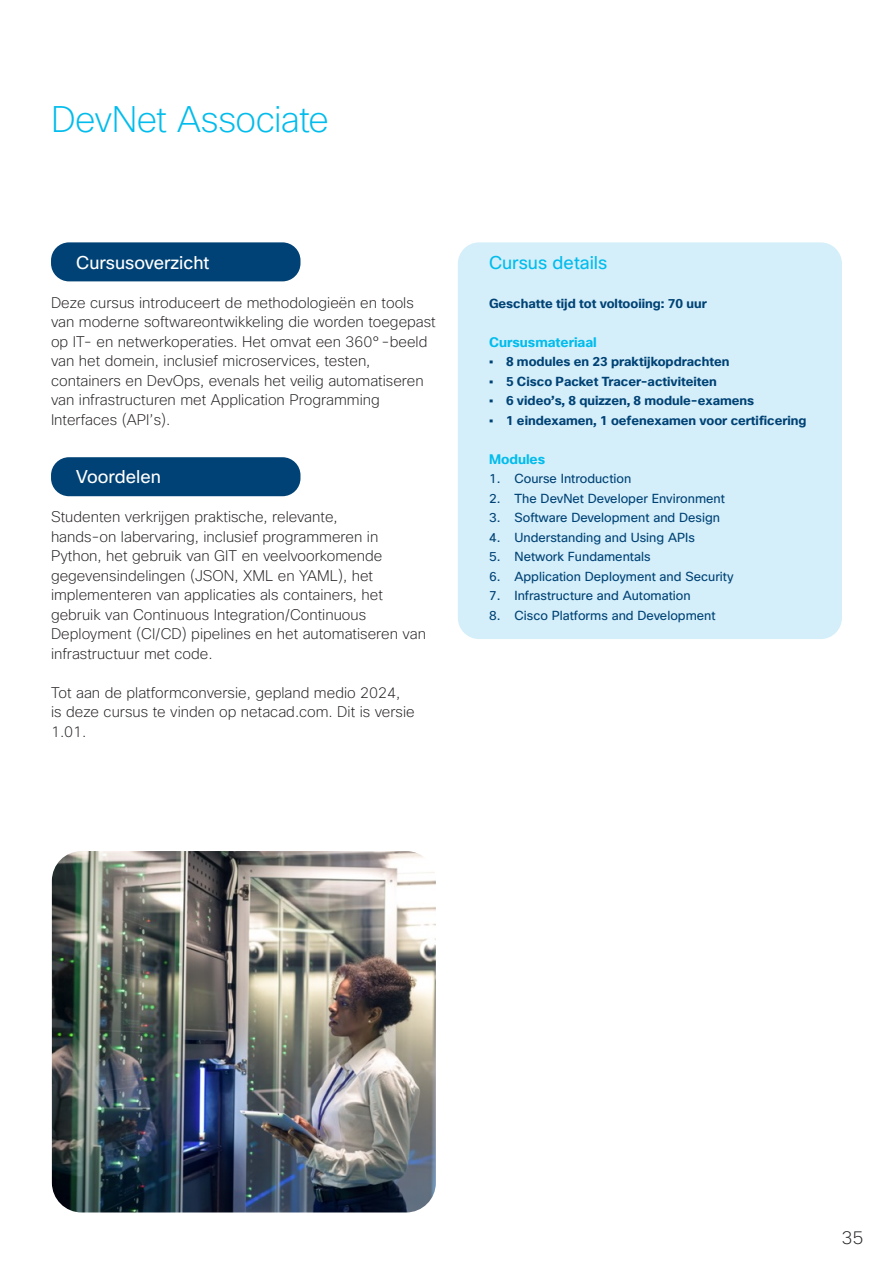
<style>
.page{position:relative;width:893px;height:1263px;background:#fff}
.page>*{position:absolute;margin:0;border:0;box-sizing:border-box;transform-origin:0 0}
.kop_hoofdstukken{font:200 36px "Cisco Sans";letter-spacing:-.02em;color:#01bcec}
.subkopje{font:18px "Cisco Sans";color:#fff}
.subkopje-2{font:18px "Cisco Sans";color:#01bcec}
.t1{font:200 18px "Cisco Sans";color:#231f20}
.platte_tekst{font:200 15px/19.5px "Cisco Sans";color:#231f20}
.platte_tekst-2{font:700 13.5px "Cisco Sans";color:#01bcec}
.t2{font:12.75px "Cisco Sans";color:#004275}
.platte_tekst-3{font:700 12.75px "Cisco Sans";color:#004275}
</style>
<div class="page">
<div style="left:458px;top:242px;width:384px;height:397px;background:#d4effa;border-radius:21px"></div>
<img style="left:52px;top:851px;width:384px;height:361px">
<div style="left:51px;top:242px;width:249px;height:39px;background:#004275;border-radius:18px"></div>
<div style="left:51px;top:457px;width:249px;height:39px;background:#004275;border-radius:18px"></div>
<p class="kop_hoofdstukken" style="left:51px;top:97px;width:280px">DevNet Associate</p>
<p class="subkopje" style="left:76px;top:251px;width:135px">Cursusoverzicht</p>
<p class="platte_tekst" style="left:51px;top:292px;width:386px">Deze cursus introduceert de methodologieën en tools van moderne softwareontwikkeling die worden toegepast op IT- en netwerkoperaties. Het omvat een 360°-beeld van het domein, inclusief microservices, testen, containers en DevOps, evenals het veilig automatiseren van infrastructuren met Application Programming Interfaces (API’s).</p>
<p class="subkopje" style="left:76px;top:465px;width:86px">Voordelen</p>
<p class="platte_tekst" style="left:51px;top:507px;width:376px">Studenten verkrijgen praktische, relevante,<br>hands-on labervaring, inclusief programmeren in Python, het gebruik van GIT en veelvoorkomende gegevensindelingen (JSON, XML en YAML), het implementeren van applicaties als containers, het gebruik van Continuous Integration/Continuous Deployment (CI/CD) pipelines en het automatiseren van infrastructuur met code.</p>
<p class="platte_tekst" style="left:51px;top:682px;width:365px">Tot aan de platformconversie, gepland medio 2024,<br>is deze cursus te vinden op netacad.com. Dit is versie<br>1.01.</p>
<p class="subkopje-2" style="left:489px;top:251px;width:120px">Cursus details</p>
<p class="platte_tekst-3" style="left:489px;top:295px;width:219px">Geschatte tijd tot voltooiing: 70 uur</p>
<p class="platte_tekst-2" style="left:489px;top:333px;width:109px">Cursusmateriaal</p>
<p class="platte_tekst-3" style="left:489px;top:353px;width:242px">• 8 modules en 23 praktijkopdrachten</p>
<p class="platte_tekst-3" style="left:489px;top:373px;width:229px">• 5 Cisco Packet Tracer-activiteiten</p>
<p class="platte_tekst-3" style="left:489px;top:392px;width:267px">• 6 video’s, 8 quizzen, 8 module-examens</p>
<p class="platte_tekst-3" style="left:489px;top:412px;width:319px">• 1 eindexamen, 1 oefenexamen voor certificering</p>
<p class="platte_tekst-2" style="left:489px;top:450px;width:58px">Modules</p>
<p class="t2" style="left:489px;top:470px;width:144px">1. Course Introduction</p>
<p class="t2" style="left:489px;top:490px;width:237px">2. The DevNet Developer Environment</p>
<p class="t2" style="left:489px;top:509px;width:233px">3. Software Development and Design</p>
<p class="t2" style="left:489px;top:529px;width:207px">4. Understanding and Using APIs</p>
<p class="t2" style="left:489px;top:548px;width:163px">5. Network Fundamentals</p>
<p class="t2" style="left:489px;top:568px;width:246px">6. Application Deployment and Security</p>
<p class="t2" style="left:489px;top:587px;width:203px">7. Infrastructure and Automation</p>
<p class="t2" style="left:489px;top:607px;width:228px">8. Cisco Platforms and Development</p>
<p class="t1" style="left:842px;top:1226px;width:23px">35</p>
</div>
